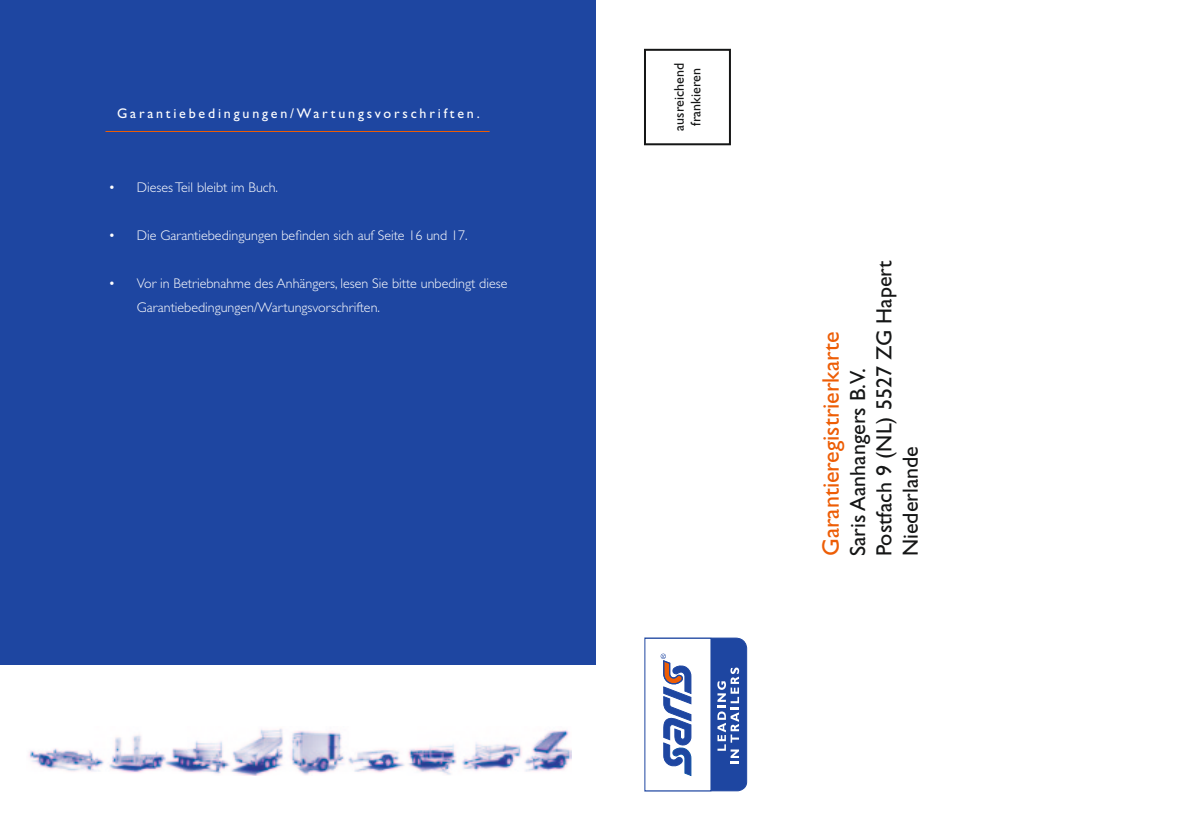
<style>
.page{position:relative;width:1191px;height:840px;background:#fff}
.page>*{position:absolute;margin:0;border:0;box-sizing:border-box;transform-origin:0 0}
.t1{font:24px "Gill Sans Std";color:#ed5d05}
.t2{font:22px/26.4px "Gill Sans Std";color:#151616}
.t3{font:300 14px/24px "Gill Sans Std";color:#fff}
.t4{font:14px "Gill Sans Std";letter-spacing:.2em;color:#fff}
.t5{font:14px/16.8px "Gill Sans Std";color:#151616;text-align:center}
</style>
<div class="page">
<div style="left:0;top:0;width:595px;height:663px;background:#1e46a1"></div>
<hr style="left:105px;top:131px;width:384px;height:1px;background:#ed5d05">
<div style="left:644px;top:49px;width:87px;height:96px;border:2px solid #151616"></div>
<svg style="left:644px;top:637px;width:103px;height:154px"></svg>
<img style="left:28px;top:728px;width:544px;height:47px">
<p class="t4" style="left:117px;top:105px;width:364px">Garantiebedingungen/Wartungsvorschriften.</p>
<p class="t3" style="left:108px;top:175px;width:171px">• DiesesTeil bleibt im Buch.</p>
<p class="t3" style="left:108px;top:223px;width:361px">• Die Garantiebedingungen befinden sich auf Seite 16 und 17.</p>
<p class="t3" style="left:137px;top:271px;width:372px;text-indent:-28px">• Vor in Betriebnahme des Anhängers, lesen Sie bitte unbedingt diese<br>Garantiebedingungen/Wartungsvorschriften.</p>
<p class="t5" style="left:671px;top:131px;width:69px;rotate:-90deg">ausreichend frankieren</p>
<h2 class="t2" style="left:844px;top:556px;width:297px;rotate:-90deg">Saris Aanhangers B.V.<br>Postfach 9 (NL) 5527 ZG Hapert<br>Niederlande</h2>
<h1 class="t1" style="left:817px;top:556px;width:226px;rotate:-90deg">Garantieregistrierkarte</h1>
</div>
